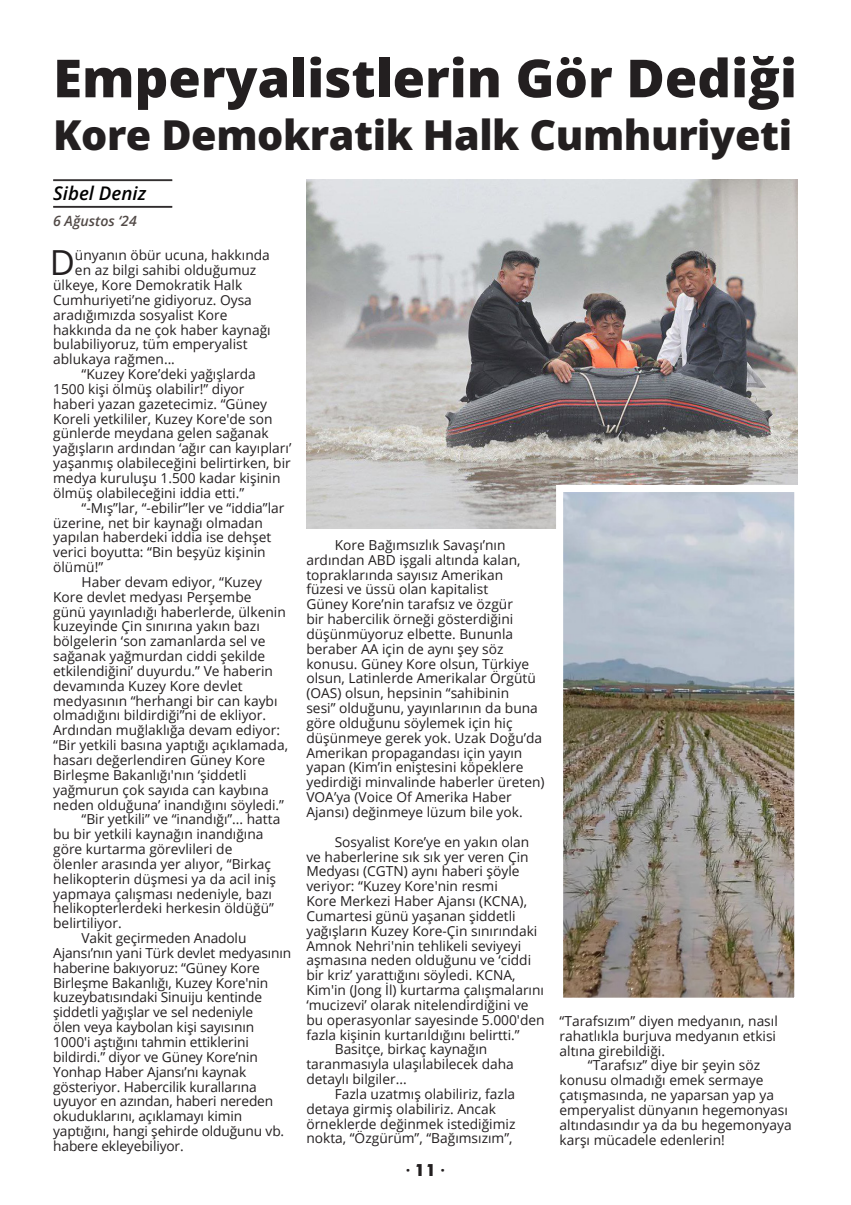
<style>
.page{position:relative;width:851px;height:1205px;background:#fff}
.page>*{position:absolute;margin:0;border:0;box-sizing:border-box;transform-origin:0 0}
.t1{font:800 52.5px "Open Sans";color:#231f20}
.t2{font:800 41.25px "Open Sans";letter-spacing:-.01em;color:#231f20}
.t3{font:34.5px "Open Sans";color:#231f20}
.MB_icyazi{font:italic 600 18.75px "Open Sans";color:#000}
.t4{font:700 16.25px "Open Sans";color:#231f20}
.MB_icyazi-2{font:italic 600 14.12px "Open Sans";color:#524a47}
.t5{font:13.75px/14.9px "Open Sans";color:#231f20}
.s1{font-family:"Revue BT";font-weight:400}
</style>
<div class="page">
<hr style="left:53px;top:180px;width:119px;height:1px;background:#231f20">
<hr style="left:53px;top:206px;width:119px;height:1px;background:#231f20">
<hr style="left:53px;top:207px;width:119px;height:1px;background:#231f20">
<img style="left:306px;top:180px;width:491px;height:349px">
<img style="left:564px;top:493px;width:229px;height:504px">
<div style="left:556px;top:485px;width:245px;height:520px;border:7px solid #fff"></div>
<p class="t1" style="left:53px;top:38px;width:745px">Emperyalistlerin Gör Dediği</p>
<p class="t2" style="left:53px;top:103px;width:740px">Kore Demokratik Halk Cumhuriyeti</p>
<p class="MB_icyazi" style="left:53px;top:180px;width:94px">Sibel Deniz</p>
<p class="MB_icyazi-2" style="left:53px;top:211px;width:85px">6 Ağustos ‘24</p>
<p class="t3" style="left:50px;top:239px;width:27px">D</p>
<p class="t5" style="left:75px;top:248px;width:196px">ünyanın öbür ucuna, hakkında</p>
<p class="t5" style="left:75px;top:262px;width:183px">en az bilgi sahibi olduğumuz</p>
<p class="t5" style="left:53px;top:277px;width:191px">ülkeye, Kore Demokratik Halk</p>
<p class="t5" style="left:53px;top:292px;width:200px">Cumhuriyeti’ne gidiyoruz. Oysa</p>
<p class="t5" style="left:53px;top:307px;width:176px">aradığımızda sosyalist Kore</p>
<p class="t5" style="left:53px;top:322px;width:219px">hakkında da ne çok haber kaynağı</p>
<p class="t5" style="left:53px;top:337px;width:196px">bulabiliyoruz, tüm emperyalist</p>
<p class="t5" style="left:53px;top:351px;width:123px">ablukaya rağmen...</p>
<p class="t5" style="left:53px;top:366px;width:240px;text-indent:28px">“Kuzey Kore’deki yağışlarda<br>1500 kişi ölmüş olabilir!” diyor<br>haberi yazan gazetecimiz. “Güney Koreli yetkililer, Kuzey Kore'de son günlerde meydana gelen sağanak yağışların ardından ‘ağır can kayıpları’ yaşanmış olabileceğini belirtirken, bir medya kuruluşu 1.500 kadar kişinin ölmüş olabileceğini iddia etti.”</p>
<p class="t5" style="left:53px;top:500px;width:233px;text-indent:28px">“-Mış”lar, “-ebilir”ler ve “iddia”lar üzerine, net bir kaynağı olmadan yapılan haberdeki iddia ise dehşet verici boyutta: “Bin beşyüz kişinin ölümü!”</p>
<p class="t5" style="left:53px;top:574px;width:236px;text-indent:28px">Haber devam ediyor, “Kuzey Kore devlet medyası Perşembe<br>günü yayınladığı haberlerde, ülkenin kuzeyinde Çin sınırına yakın bazı bölgelerin ‘son zamanlarda sel ve sağanak yağmurdan ciddi şekilde etkilendiğini’ duyurdu.” Ve haberin devamında Kuzey Kore devlet medyasının “herhangi bir can kaybı olmadığını bildirdiği”ni de ekliyor.<br>Ardından muğlaklığa devam ediyor: “Bir yetkili basına yaptığı açıklamada, hasarı değerlendiren Güney Kore Birleşme Bakanlığı'nın ‘şiddetli yağmurun çok sayıda can kaybına neden olduğuna’ inandığını söyledi.”</p>
<p class="t5" style="left:53px;top:811px;width:228px;text-indent:28px">“Bir yetkili” ve “inandığı”... hatta bu bir yetkili kaynağın inandığına göre kurtarma görevlileri de ölenler arasında yer alıyor, “Birkaç helikopterin düşmesi ya da acil iniş yapmaya çalışması nedeniyle, bazı helikopterlerdeki herkesin öldüğü” belirtiliyor.</p>
<p class="t5" style="left:53px;top:930px;width:240px;text-indent:28px">Vakit geçirmeden Anadolu Ajansı’nın yani Türk devlet medyasının haberine bakıyoruz: “Güney Kore Birleşme Bakanlığı, Kuzey Kore'nin kuzeybatısındaki Sinuiju kentinde şiddetli yağışlar ve sel nedeniyle<br>ölen veya kaybolan kişi sayısının 1000'i aştığını tahmin ettiklerini bildirdi.” diyor ve Güney Kore’nin Yonhap Haber Ajansı’nı kaynak gösteriyor. Habercilik kurallarına uyuyor en azından, haberi nereden okuduklarını, açıklamayı kimin yaptığını, hangi şehirde olduğunu vb. habere ekleyebiliyor.</p>
<p class="t5" style="left:306px;top:537px;width:240px;text-indent:28px">Kore Bağımsızlık Savaşı’nın ardından ABD işgali altında kalan, topraklarında sayısız Amerikan<br>füzesi ve üssü olan kapitalist<br>Güney Kore’nin tarafsız ve özgür<br>bir habercilik örneği gösterdiğini düşünmüyoruz elbette. Bununla beraber AA için de aynı şey söz konusu. Güney Kore olsun, Türkiye olsun, Latinlerde Amerikalar Örgütü (OAS) olsun, hepsinin “sahibinin<br>sesi” olduğunu, yayınlarının da buna göre olduğunu söylemek için hiç düşünmeye gerek yok. Uzak Doğu’da Amerikan propagandası için yayın yapan (Kim’in eniştesini köpeklere yedirdiği minvalinde haberler üreten)<br>VOA’ya (Voice Of Amerika Haber Ajansı) değinmeye lüzum bile yok.</p>
<p class="t5" style="left:306px;top:834px;width:240px;text-indent:28px">Sosyalist Kore’ye en yakın olan ve haberlerine sık sık yer veren Çin Medyası (CGTN) aynı haberi şöyle veriyor: “Kuzey Kore'nin resmi<br>Kore Merkezi Haber Ajansı (KCNA), Cumartesi günü yaşanan şiddetli yağışların Kuzey Kore-Çin sınırındaki Amnok Nehri'nin tehlikeli seviyeyi aşmasına neden olduğunu ve ‘ciddi bir kriz’ yarattığını söyledi. KCNA, Kim'in (Jong İl) kurtarma çalışmalarını ‘mucizevi’ olarak nitelendirdiğini ve bu operasyonlar sayesinde 5.000'den fazla kişinin kurtarıldığını belirtti.”</p>
<p class="t5" style="left:306px;top:1041px;width:209px;text-indent:28px">Basitçe, birkaç kaynağın taranmasıyla ulaşılabilecek daha detaylı bilgiler...</p>
<p class="t5" style="left:306px;top:1086px;width:210px;text-indent:28px">Fazla uzatmış olabiliriz, fazla detaya girmiş olabiliriz. Ancak örneklerde değinmek istediğimiz nokta, “Özgürüm”, “Bağımsızım”,</p>
<p class="t4" style="left:406px;top:1159px;width:41px">· <span class="s1">11</span> ·</p>
<p class="t5" style="left:559px;top:1013px;width:220px">“Tarafsızım” diyen medyanın, nasıl rahatlıkla burjuva medyanın etkisi altına girebildiği.</p>
<p class="t5" style="left:559px;top:1057px;width:233px;text-indent:28px">“Tarafsız” diye bir şeyin söz konusu olmadığı emek sermaye çatışmasında, ne yaparsan yap ya emperyalist dünyanın hegemonyası altındasındır ya da bu hegemonyaya karşı mücadele edenlerin!</p>
</div>
